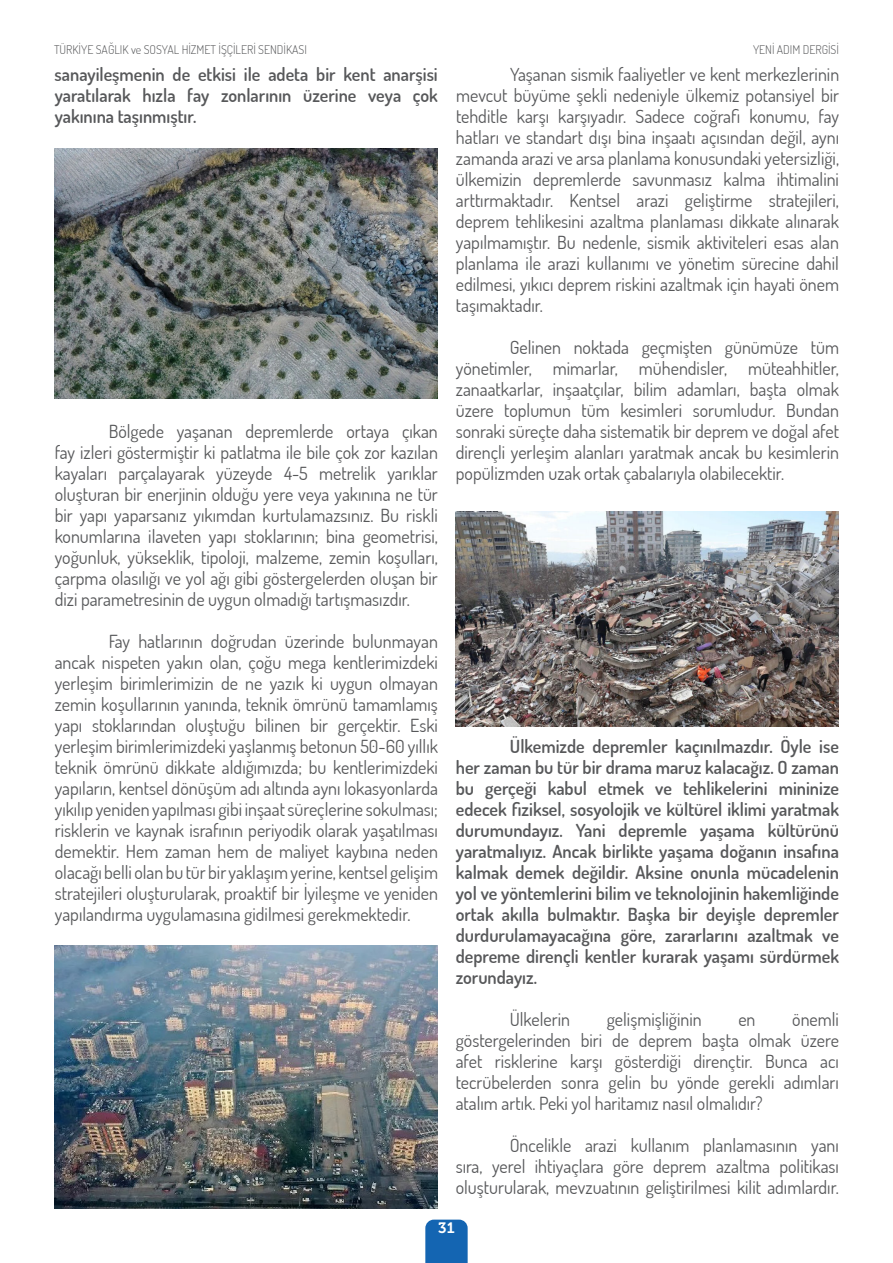
<style>
.page{position:relative;width:893px;height:1263px;background:#fff}
.page>*{position:absolute;margin:0;border:0;box-sizing:border-box;transform-origin:0 0}
.t1{font:18px/21px "Dosis";color:#57585a;text-align:justify}
.t2{font:600 18px/21px "Dosis";color:#57585a;text-align:justify}
.t3{font:15px "Museo 700";color:#fff}
.t4{font:300 12px "Dosis";color:#57585a}
</style>
<div class="page">
<svg style="left:425px;top:1219px;width:43px;height:44px;background:#1f6cb5"></svg>
<img style="left:54px;top:149px;width:384px;height:250px">
<img style="left:55px;top:945px;width:383px;height:264px">
<img style="left:456px;top:511px;width:383px;height:215px">
<p class="t4" style="left:54px;top:41px;width:254px">TÜRKİYE SAĞLIK ve SOSYAL HİZMET İŞÇİLERİ SENDİKASI</p>
<p class="t4" style="left:753px;top:42px;width:87px">YENİ ADIM DERGİSİ</p>
<p class="t2" style="left:55px;top:63px;width:385px">sanayileşmenin de etkisi ile adeta bir kent anarşisi yaratılarak hızla fay zonlarının üzerine veya çok yakınına taşınmıştır.</p>
<p class="t1" style="left:55px;top:420px;width:385px;text-indent:54px">Bölgede yaşanan depremlerde ortaya çıkan fay izleri göstermiştir ki patlatma ile bile çok zor kazılan kayaları parçalayarak yüzeyde 4-5 metrelik yarıklar oluşturan bir enerjinin olduğu yere veya yakınına ne tür bir yapı yaparsanız yıkımdan kurtulamazsınız. Bu riskli konumlarına ilaveten yapı stoklarının; bina geometrisi, yoğunluk, yükseklik, tipoloji, malzeme, zemin koşulları, çarpma olasılığı ve yol ağı gibi göstergelerden oluşan bir dizi parametresinin de uygun olmadığı tartışmasızdır.</p>
<p class="t1" style="left:55px;top:630px;width:385px;text-indent:54px">Fay hatlarının doğrudan üzerinde bulunmayan ancak nispeten yakın olan, çoğu mega kentlerimizdeki yerleşim birimlerimizin de ne yazık ki uygun olmayan zemin koşullarının yanında, teknik ömrünü tamamlamış yapı stoklarından oluştuğu bilinen bir gerçektir. Eski yerleşim birimlerimizdeki yaşlanmış betonun 50-60 yıllık teknik ömrünü dikkate aldığımızda; bu kentlerimizdeki yapıların, kentsel dönüşüm adı altında aynı lokasyonlarda yıkılıp yeniden yapılması gibi inşaatsüreçlerine sokulması; risklerin ve kaynak israfının periyodik olarak yaşatılması demektir. Hem zaman hem de maliyet kaybına neden olacağı belli olan bu tür bir yaklaşımyerine, kentsel gelişim stratejileri oluşturularak, proaktif bir İyileşme ve yeniden yapılandırma uygulamasına gidilmesi gerekmektedir.</p>
<p class="t1" style="left:456px;top:63px;width:385px;text-indent:54px">Yaşanan sismik faaliyetler ve kent merkezlerinin mevcut büyüme şekli nedeniyle ülkemiz potansiyel bir tehditle karşı karşıyadır. Sadece coğrafi konumu, fay hatları ve standart dışı bina inşaatı açısından değil, aynı zamanda arazi ve arsa planlama konusundaki yetersizliği, ülkemizin depremlerde savunmasız kalma ihtimalini arttırmaktadır. Kentsel arazi geliştirme stratejileri, deprem tehlikesini azaltma planlaması dikkate alınarak yapılmamıştır. Bu nedenle, sismik aktiviteleri esas alan planlama ile arazi kullanımı ve yönetim sürecine dahil edilmesi, yıkıcı deprem riskini azaltmak için hayati önem taşımaktadır.</p>
<p class="t1" style="left:456px;top:336px;width:385px;text-indent:54px">Gelinen noktada geçmişten günümüze tüm yönetimler, mimarlar, mühendisler, müteahhitler, zanaatkarlar, inşaatçılar, bilim adamları, başta olmak üzere toplumun tüm kesimleri sorumludur. Bundan sonraki süreçte daha sistematik bir deprem ve doğal afet dirençli yerleşim alanları yaratmak ancak bu kesimlerin popülizmden uzak ortak çabalarıyla olabilecektir.</p>
<p class="t2" style="left:456px;top:735px;width:385px;text-indent:54px">Ülkemizde depremler kaçınılmazdır. Öyle ise her zaman bu tür bir drama maruz kalacağız. O zaman bu gerçeği kabul etmek ve tehlikelerini mininize edecek fiziksel, sosyolojik ve kültürel iklimi yaratmak durumundayız. Yani depremle yaşama kültürünü yaratmalıyız. Ancak birlikte yaşama doğanın insafına kalmak demek değildir. Aksine onunla mücadelenin yol ve yöntemlerini bilim ve teknolojinin hakemliğinde ortak akılla bulmaktır. Başka bir deyişle depremler durdurulamayacağına göre, zararlarını azaltmak ve depreme dirençli kentler kurarak yaşamı sürdürmek zorundayız.</p>
<p class="t1" style="left:510px;top:1008px;width:62px">Ülkelerin</p>
<p class="t1" style="left:607px;top:1008px;width:96px">gelişmişliğinin</p>
<p class="t1" style="left:738px;top:1008px;width:19px">en</p>
<p class="t1" style="left:456px;top:1008px;width:385px;text-indent:336px">önemli göstergelerinden biri de deprem başta olmak üzere afet risklerine karşı gösterdiği dirençtir. Bunca acı tecrübelerden sonra gelin bu yönde gerekli adımları atalım artık. Peki yol haritamız nasıl olmalıdır?</p>
<p class="t1" style="left:456px;top:1134px;width:385px;text-indent:54px">Öncelikle arazi kullanım planlamasının yanı sıra, yerel ihtiyaçlara göre deprem azaltma politikası oluşturularak, mevzuatının geliştirilmesi kilit adımlardır.</p>
<p class="t3" style="left:438px;top:1219px;width:18px">31</p>
</div>
